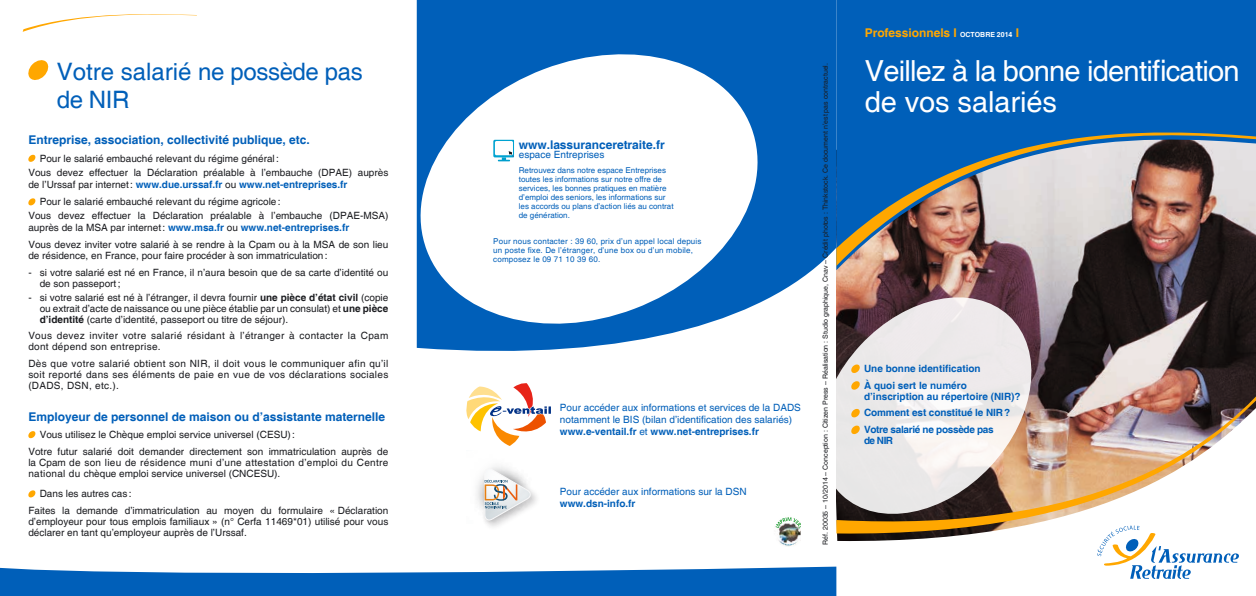
<style>
.page{position:relative;width:1256px;height:596px;background:#fff}
.page>*{position:absolute;margin:0;border:0;box-sizing:border-box;transform-origin:0 0}
.t1{font:29px/31px "Helvetica";letter-spacing:-.025em;color:#fff}
.t2{font:24px/28px "Helvetica";letter-spacing:-.015em;color:#005fb9}
.t3{font:700 12px "Helvetica";color:#005fb9}
.t4{font:700 12px "Helvetica";letter-spacing:-.005em;color:#ffa700}
.t5{font:10px/11px "Helvetica";color:#1b1c20}
.t6{font:10px/11px "Helvetica";letter-spacing:.03em;color:#1b1c20}
.t7{font:10px/12px "Helvetica";color:#005fb9}
.t8{font:700 10px/16.7px "Helvetica";color:#005fb9}
.t9{font:8px/9px "Helvetica";color:#005fb9}
.t10{font:8px/9px "Helvetica";letter-spacing:.02em;color:#005fb9}
.t11{font:7px "Helvetica";color:#1b1c20}
.s1{font-weight:700;color:#005fb9}
.s2{font-weight:700}
.s3{font-size:7px;color:#fff}
</style>
<div class="page">
<img style="left:775px;top:517px;width:26px;height:29px">
<svg style="left:783px;top:543px;width:10px;height:2px"></svg>
<img style="left:836px;top:270px;width:420px;height:96px">
<div style="left:836px;top:0;width:420px;height:270px;background:#005fb9"></div>
<svg style="left:836px;top:107px;width:420px;height:159px;background:#6f7f95"></svg>
<svg style="left:1045px;top:366px;width:211px;height:9px;background:#695c5b"></svg>
<img style="left:836px;top:375px;width:420px;height:220px">
<svg style="left:28px;top:60px;width:21px;height:20px"></svg>
<svg style="left:28px;top:154px;width:8px;height:8px"></svg>
<svg style="left:28px;top:198px;width:8px;height:8px"></svg>
<svg style="left:28px;top:431px;width:8px;height:7px"></svg>
<svg style="left:28px;top:490px;width:8px;height:7px"></svg>
<svg style="left:0;top:566px;width:836px;height:29px"></svg>
<svg style="left:416px;top:0;width:420px;height:351px"></svg>
<svg style="left:23px;top:14px;width:174px;height:18px"></svg>
<svg style="left:1097px;top:525px;width:142px;height:53px"></svg>
<svg style="left:806px;top:282px;width:239px;height:246px"></svg>
<svg style="left:851px;top:363px;width:9px;height:10px"></svg>
<svg style="left:851px;top:380px;width:9px;height:10px"></svg>
<svg style="left:851px;top:408px;width:9px;height:9px"></svg>
<svg style="left:851px;top:425px;width:9px;height:9px"></svg>
<svg style="left:493px;top:140px;width:21px;height:21px"></svg>
<svg style="left:466px;top:383px;width:85px;height:62px"></svg>
<img style="left:476px;top:475px;width:61px;height:52px">
<svg style="left:484px;top:468px;width:48px;height:52px"></svg>
<h2 class="t2" style="left:57px;top:58px;width:308px">Votre salarié ne possède pas de NIR</h2>
<p class="t3" style="left:28px;top:132px;width:283px">Entreprise, association, collectivité publique, etc.</p>
<p class="t5" style="left:28px;top:152px;width:361px;line-height:13.8px;text-indent:11px">Pour le salarié embauché relevant du régime général:<br>Vous devez effectuer la Déclaration préalable à l’embauche (DPAE) auprès</p>
<p class="t5" style="left:40px;top:176px;width:309px;line-height:17.7px;text-indent:-11px">de l’Urssaf par internet: <span class="s1">www.due.urssaf.fr</span> ou <span class="s1">www.net-entreprises.fr<br></span>Pour le salarié embauché relevant du régime agricole:</p>
<p class="t5" style="left:28px;top:210px;width:362px;line-height:12px">Vous devez effectuer la Déclaration préalable à l’embauche (DPAE-MSA) auprès de la MSA par internet: <span class="s1">www.msa.fr</span> ou <span class="s1">www.net-entreprises.fr</span></p>
<p class="t5" style="left:28px;top:239px;width:361px">Vous devez inviter votre salarié à se rendre à la Cpam ou à la MSA de son lieu de résidence, en France, pour faire procéder à son immatriculation:</p>
<p class="t5" style="left:40px;top:267px;width:350px;text-indent:-11px">- si votre salarié est né en France, il n’aura besoin que de sa carte d’identité ou de son passeport;</p>
<p class="t5" style="left:40px;top:292px;width:350px;text-align:justify;text-indent:-11px">- si votre salarié est né à l’étranger, il devra fournir <span class="s2">une pièce d’état civil</span> (copie ou extrait d’acte de naissance ou une pièce établie par un consulat) et <span class="s2">une pièce d’identité</span> (carte d’identité, passeport ou titre de séjour).</p>
<p class="t6" style="left:28px;top:330px;width:361px">Vous devez inviter votre salarié résidant à l’étranger à contacter la Cpam dont dépend son entreprise.</p>
<p class="t5" style="left:28px;top:358px;width:361px;text-align:justify">Dès que votre salarié obtient son NIR, il doit vous le communiquer afin qu’il soit reporté dans ses éléments de paie en vue de vos déclarations sociales (DADS, DSN, etc.).</p>
<p class="t3" style="left:28px;top:408px;width:358px">Employeur de personnel de maison ou d’assistante maternelle</p>
<p class="t5" style="left:28px;top:426px;width:361px;line-height:16.7px;text-indent:11px">Vous utilisez le Chèque emploi service universel (CESU):<br>Votre futur salarié doit demander directement son immatriculation auprès de</p>
<p class="t6" style="left:28px;top:457px;width:361px">la Cpam de son lieu de résidence muni d’une attestation d’emploi du Centre national du chèque emploi service universel (CNCESU).</p>
<p class="t5" style="left:28px;top:485px;width:361px;line-height:16.7px;text-indent:11px">Dans les autres cas :<br>Faites la demande d’immatriculation au moyen du formulaire « Déclaration</p>
<p class="t5" style="left:28px;top:516px;width:362px">d’employeur pour tous emplois familiaux » (n° Cerfa 11469*01) utilisé pour vous déclarer en tant qu’employeur auprès de l’Urssaf.</p>
<p class="t3" style="left:519px;top:137px;width:147px">www.lassuranceretraite.fr</p>
<p class="t7" style="left:519px;top:148px;width:87px">espace Entreprises</p>
<p class="t9" style="left:519px;top:166px;width:156px">Retrouvez dans notre espace Entreprises toutes les informations sur notre offre de services, les bonnes pratiques en matière d’emploi des seniors, les informations sur les accords ou plans d’action liés au contrat de génération.</p>
<p class="t10" style="left:493px;top:237px;width:210px">Pour nous contacter : 39 60, prix d’un appel local depuis un poste fixe. De l’étranger, d’une box ou d’un mobile, composez le 09 71 10 39 60.</p>
<p class="t7" style="left:560px;top:401px;width:242px">Pour accéder aux informations et services de la DADS notamment le BIS (bilan d’identification des salariés) <span class="s2">www.e-ventail.fr</span> et <span class="s2">www.net-entreprises.fr</span></p>
<p class="t7" style="left:560px;top:486px;width:188px">Pour accéder aux informations sur la DSN</p>
<p class="t8" style="left:560px;top:495px;width:77px">www.dsn-info.fr</p>
<p class="t11" style="left:821px;top:544px;width:483px;rotate:-90deg">Réf. 20035 – 10/2014 – Conception : Citizen Press – Réalisation : Studio graphique, Cnav – Crédit photos : Thinkstock. Ce document n’est pas contractuel.</p>
<p class="t4" style="left:865px;top:26px;width:156px">Professionnels I <span class="s3">OCTOBRE</span> <span class="s3">2014</span> I</p>
<h1 class="t1" style="left:865px;top:56px;width:376px">Veillez à la bonne identification de vos salariés</h1>
<p class="t8" style="left:864px;top:360px;width:118px">Une bonne identification à quoi sert le numéro</p>
<p class="t8" style="left:864px;top:388px;width:158px">d’inscription au répertoire (NIR)?<br>Comment est constitué le NIR?<br>Votre salarié ne possède pas</p>
<p class="t8" style="left:864px;top:432px;width:31px">de NIR</p>
</div>
